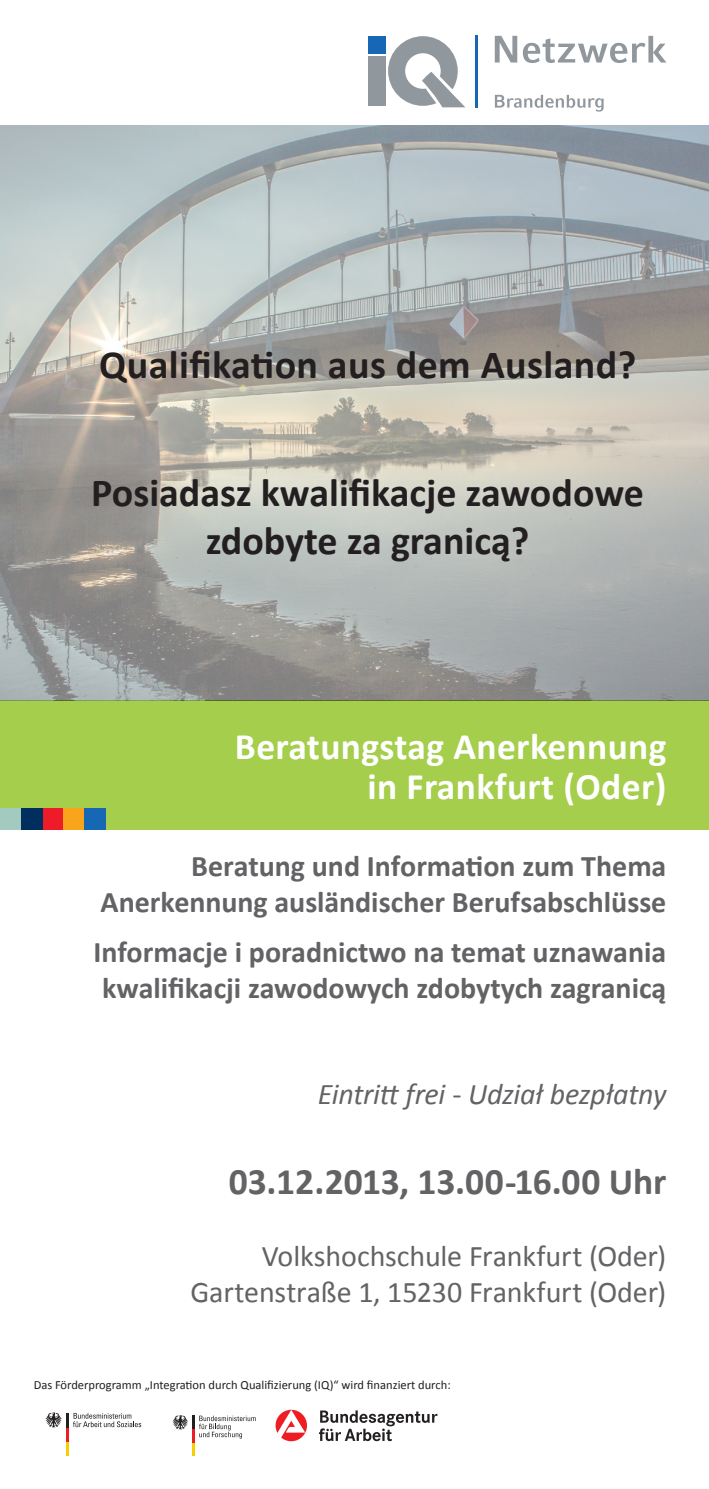
<style>
.page{position:relative;width:709px;height:1489px;background:#fff}
.page>*{position:absolute;margin:0;border:0;box-sizing:border-box;transform-origin:0 0}
.t1{font:700 40px/48px "Calibri";color:#231f20;text-align:center}
._01_Überschrift_Tite{font:700 37.5px "Calibri";letter-spacing:.01em;color:#fff}
.t2{font:700 37.5px "Calibri";letter-spacing:-.005em;color:#636366}
.t3{font:700 30px/36px "Calibri";color:#636366;text-align:right}
.t4{font:30px "Calibri";letter-spacing:-.005em;color:#636366}
.t5{font:italic 30px "Calibri";letter-spacing:-.01em;color:#636366}
.t6{font:12.5px "Calibri";color:#231f20}
.s1{font-style:normal}
</style>
<div class="page">
<div style="left:0;top:700px;width:709px;height:129px;background:#a4ce4c"></div>
<div style="left:369px;top:56px;width:17px;height:50px;background:#90979d"></div>
<div style="left:369px;top:36px;width:17px;height:17px;background:#1768b4"></div>
<svg style="left:388px;top:36px;width:77px;height:71px"></svg>
<hr style="left:475px;top:35px;width:3px;height:72px;background:#1768b4">
<svg style="left:495px;top:95px;width:108px;height:17px"></svg>
<svg style="left:495px;top:36px;width:22px;height:26px"></svg>
<svg style="left:523px;top:36px;width:143px;height:27px"></svg>
<hr style="left:66px;top:1440px;width:3px;height:14px;background:#f4cf02">
<hr style="left:66px;top:1426px;width:3px;height:14px;background:#ee1d23">
<hr style="left:66px;top:1412px;width:3px;height:14px;background:#231f20">
<svg style="left:45px;top:1412px;width:17px;height:15px"></svg>
<svg style="left:73px;top:1413px;width:68px;height:13px"></svg>
<svg style="left:172px;top:1415px;width:84px;height:40px"></svg>
<svg style="left:319px;top:1410px;width:118px;height:30px"></svg>
<svg style="left:275px;top:1409px;width:32px;height:31px"></svg>
<div style="left:42px;top:808px;width:22px;height:21px;background:#ee1c28"></div>
<div style="left:0;top:808px;width:21px;height:21px;background:#a2cabf"></div>
<div style="left:64px;top:808px;width:21px;height:21px;background:#f9a51b"></div>
<div style="left:85px;top:808px;width:21px;height:21px;background:#1768b4"></div>
<div style="left:21px;top:808px;width:22px;height:21px;background:#002e5e"></div>
<img style="left:0;top:125px;width:709px;height:575px">
<p class="t1" style="left:99px;top:340px;width:539px">Qualifikation aus dem Ausland?</p>
<p class="t1" style="left:91px;top:468px;width:554px">Posiadasz kwalifikacje zawodowe zdobyte za granicą?</p>
<p class="_01_Überschrift_Tite" style="left:235px;top:722px;width:433px">Beratungstag Anerkennung</p>
<p class="_01_Überschrift_Tite" style="left:367px;top:762px;width:300px">in Frankfurt (Oder)</p>
<p class="t3" style="left:101px;top:847px;width:567px">Beratung und Information zum Thema<br>Anerkennung ausländischer Berufsabschlüsse</p>
<p class="t3" style="left:94px;top:933px;width:574px;text-align:left">Informacje i poradnictwo na temat uznawania kwalifikacji zawodowych zdobytych zagranicą</p>
<p class="t5" style="left:318px;top:1073px;width:350px">Eintritt frei <span class="s1">-</span> Udział bezpłatny</p>
<p class="t2" style="left:229px;top:1157px;width:439px">03.12.2013, 13.00-16.00 Uhr</p>
<p class="t4" style="left:262px;top:1236px;width:406px">Volkshochschule Frankfurt (Oder)</p>
<p class="t4" style="left:191px;top:1272px;width:477px">Gartenstraße 1, 15230 Frankfurt (Oder)</p>
<p class="t6" style="left:34px;top:1376px;width:418px">Das Förderprogramm „Integration durch Qualifizierung (IQ)“ wird finanziert durch:</p>
</div>
